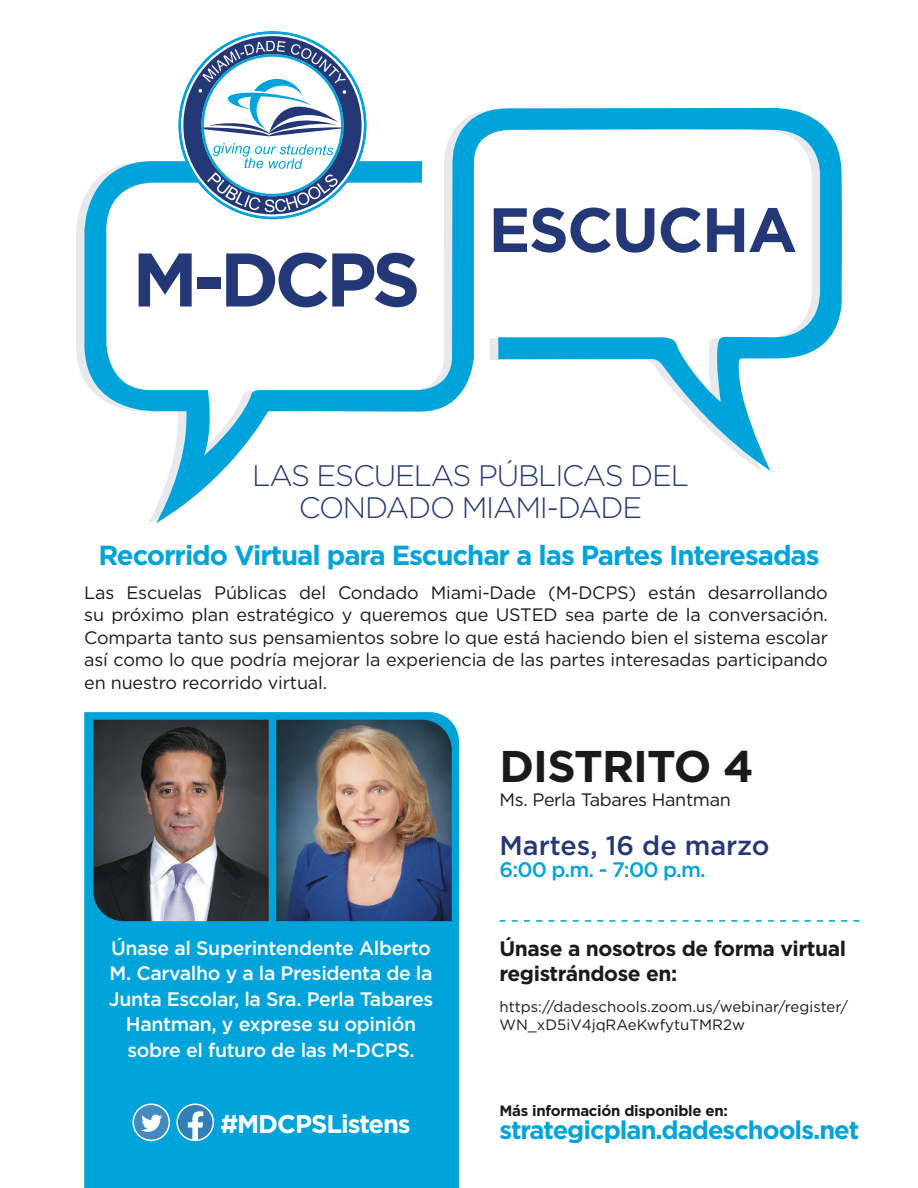
<style>
.page{position:relative;width:918px;height:1188px;background:#fff}
.page>*{position:absolute;margin:0;border:0;box-sizing:border-box;transform-origin:0 0}
.t1{font:700 75.75px "Gotham";color:#243878}
.t2{font:700 62.4px "Gotham";letter-spacing:-.025em;color:#243878}
.t3{font:700 44.4px "Gotham";letter-spacing:-.02em;color:#1a1a1a}
.t4{font:300 29.55px/32px "Gotham";letter-spacing:-.04em;color:#243878;text-align:center}
.t5{font:700 27.6px "Gotham";letter-spacing:-.04em;color:#00a4db}
.t6{font:500 27px "Gotham";color:#243878}
.t7{font:700 25.5px "Gotham";letter-spacing:-.04em;color:#00a4db}
.t8{font:700 25.5px "Gotham";letter-spacing:-.04em;color:#fff}
.t9{font:700 21px/25.2px "Gotham";letter-spacing:-.02em;color:#1a1a1a}
.t10{font:500 21px "Gotham";color:#00a4db}
.t11{font:500 19.5px/25.5px "Gotham";letter-spacing:-.02em;color:#fff;text-align:justify}
.t12{font:18px/22.5px "Gotham";letter-spacing:-.01em;color:#1a1a1a;text-align:justify}
.t13{font:15px/18px "Gotham";color:#1a1a1a}
.t14{font:700 15px "Gotham";letter-spacing:-.02em;color:#1a1a1a}
</style>
<div class="page">
<div style="left:84px;top:712px;width:375px;height:476px;background:#00a4db"></div>
<img style="left:276px;top:720px;width:176px;height:201px">
<svg style="left:500px;top:920px;width:359px;height:2px"></svg>
<svg style="left:84px;top:107px;width:758px;height:416px"></svg>
<svg style="left:179px;top:31px;width:187px;height:188px"></svg>
<svg style="left:177px;top:1104px;width:36px;height:36px"></svg>
<div style="left:176px;top:1104px;width:38px;height:37px;border:2px solid #fff;border-radius:50%"></div>
<div style="left:133px;top:1104px;width:36px;height:36px;background:#428bbe;border-radius:50%"></div>
<svg style="left:141px;top:1115px;width:21px;height:17px"></svg>
<div style="left:132px;top:1104px;width:38px;height:37px;border:2px solid #fff;border-radius:50%"></div>
<img style="left:93px;top:720px;width:176px;height:201px">
<p class="t1" style="left:132px;top:229px;width:290px">M-DCPS</p>
<p class="t2" style="left:489px;top:189px;width:310px">ESCUCHA</p>
<p class="t4" style="left:252px;top:459px;width:438px">LAS ESCUELAS PÚBLICAS DEL<br>CONDADO MIAMI-DADE</p>
<p class="t5" style="left:98px;top:537px;width:723px">Recorrido Virtual para Escuchar a las Partes Interesadas</p>
<p class="t12" style="left:84px;top:581px;width:745px">Las Escuelas Públicas del Condado Miami-Dade (M-DCPS) están desarrollando su próximo plan estratégico y queremos que USTED sea parte de la conversación.<br>Comparta tanto sus pensamientos sobre lo que está haciendo bien el sistema escolar así como lo que podría mejorar la experiencia de las partes interesadas participando en nuestro recorrido virtual.</p>
<p class="t3" style="left:500px;top:737px;width:256px">DISTRITO 4</p>
<p class="t12" style="left:500px;top:788px;width:233px">Ms. Perla Tabares Hantman</p>
<p class="t6" style="left:500px;top:828px;width:272px">Martes, 16 de marzo</p>
<p class="t11" style="left:109px;top:935px;width:326px">Únase al Superintendente Alberto M. Carvalho y a la Presidenta de la Junta Escolar, la Sra. Perla Tabares</p>
<p class="t11" style="left:126px;top:1011px;width:292px">Hantman, y exprese su opinión</p>
<p class="t11" style="left:127px;top:1037px;width:289px">sobre el futuro de las M-DCPS.</p>
<p class="t8" style="left:220px;top:1107px;width:192px">#MDCPSListens</p>
<p class="t10" style="left:500px;top:855px;width:208px">6:00 p.m. - 7:00 p.m.</p>
<p class="t9" style="left:500px;top:936px;width:348px">Únase a nosotros de forma virtual registrándose en:</p>
<p class="t13" style="left:500px;top:998px;width:350px">https://dadeschools.zoom.us/webinar/register/<br>WN_xD5iV4jqRAeKwfytuTMR2w</p>
<p class="t14" style="left:500px;top:1100px;width:230px">Más información disponible en:</p>
<p class="t7" style="left:500px;top:1114px;width:361px">strategicplan.dadeschools.net</p>
</div>
